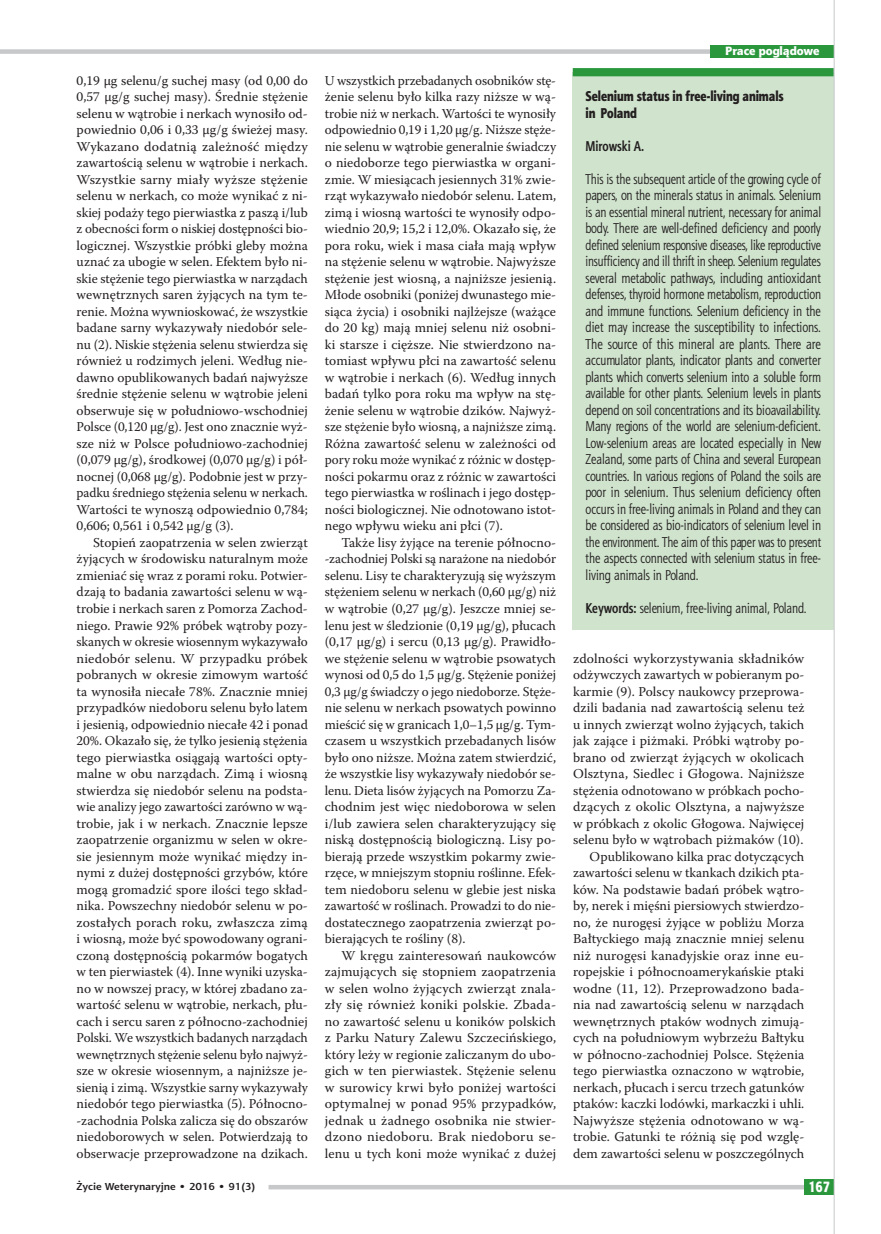
<style>
.page{position:relative;width:881px;height:1234px;background:#fff}
.page>*{position:absolute;margin:0;border:0;box-sizing:border-box;transform-origin:0 0}
.t1{font:15px "Aerton Cnd EFN Black";color:#fff}
.t2{font:14.25px/16.5px "Aerton Cnd EFN";color:#231f20;text-align:justify}
.t3{font:14.25px/16.5px "Aerton Cnd EFN Black";color:#231f20}
.t4{font:700 14.25px "Aerton Cnd EFN";color:#231f20}
.t5{font:13.5px/16.5px "Warnock Pro";letter-spacing:.005em;color:#231f20;text-align:justify}
.t6{font:12px "Aerton EFN Black";color:#fff}
.t7{font:700 10.2px "Aerton EFN";color:#231f20;scale:1.11 1}
.s1{font-weight:700}
</style>
<div class="page">
<div style="left:572px;top:72px;width:261px;height:557px;background:#d0e3cd"></div>
<div style="left:572px;top:68px;width:261px;height:8px;background:#2a973d"></div>
<div style="left:0;top:49px;width:833px;height:5px;background:#c7c8ca"></div>
<div style="left:710px;top:45px;width:123px;height:13px;background:#2a973d"></div>
<div style="left:268px;top:1184px;width:565px;height:5px;background:#c7c8ca"></div>
<div style="left:804px;top:1178px;width:29px;height:15px;background:#2a973d"></div>
<hr style="left:833px;top:0;width:1px;height:1233px;background:#c7c8ca">
<p class="t5" style="left:77px;top:72px;width:233px">0,19 μg selenu/g suchej masy (od 0,00 do 0,57 μg/g suchej masy). Średnie stężenie selenu w wątrobie i nerkach wynosiło od&shy;powiednio 0,06 i 0,33 μg/g świeżej masy.<br>Wykazano dodatnią zależność między zawartością selenu w wątrobie i nerkach.<br>Wszystkie sarny miały wyższe stężenie selenu w nerkach, co może wynikać z ni&shy;skiej podaży tego pierwiastka z paszą i/lub z obecności form o niskiej dostępności bio&shy;logicznej. Wszystkie próbki gleby można uznać za ubogie w selen. Efektem było ni&shy;skie stężenie tego pierwiastka w narządach wewnętrznych saren żyjących na tym te&shy;renie. Można wywnioskować, że wszystkie badane sarny wykazywały niedobór sele&shy;nu (2). Niskie stężenia selenu stwierdza się również u rodzimych jeleni. Według nie&shy;dawno opublikowanych badań najwyższe średnie stężenie selenu w wątrobie jeleni obserwuje się w południowo-wschodniej Polsce (0,120 μg/g). Jest ono znacznie wyż&shy;sze niż w Polsce południowo-zachodniej (0,079 μg/g), środkowej (0,070 μg/g) i pół&shy;nocnej (0,068 μg/g). Podobnie jest w przy&shy;padku średniego stężenia selenu w nerkach.<br>Wartości te wynoszą odpowiednio 0,784; 0,606; 0,561 i 0,542 μg/g (3).</p>
<p class="t5" style="left:77px;top:534px;width:233px;text-indent:16px">Stopień zaopatrzenia w selen zwierząt żyjących w środowisku naturalnym może zmieniać się wraz z porami roku. Potwier&shy;dzają to badania zawartości selenu w wą&shy;trobie i nerkach saren z Pomorza Zachod&shy;niego. Prawie 92% próbek wątroby pozy&shy;skanych w okresie wiosennym wykazywało niedobór selenu. W przypadku próbek pobranych w okresie zimowym wartość ta wynosiła niecałe 78%. Znacznie mniej przypadków niedoboru selenu było latem i jesienią, odpowiednio niecałe 42 i ponad 20%. Okazało się, że tylko jesienią stężenia tego pierwiastka osiągają wartości opty&shy;malne w obu narządach. Zimą i wiosną stwierdza się niedobór selenu na podsta&shy;wie analizy jego zawartości zarówno w wą&shy;trobie, jak i w nerkach. Znacznie lepsze zaopatrzenie organizmu w selen w okre&shy;sie jesiennym może wynikać między in&shy;nymi z dużej dostępności grzybów, które mogą gromadzić spore ilości tego skład&shy;nika. Powszechny niedobór selenu w po&shy;zostałych porach roku, zwłaszcza zimą i wiosną, może być spowodowany ograni&shy;czoną dostępnością pokarmów bogatych w ten pierwiastek (4). Inne wyniki uzyska&shy;no w nowszej pracy, w której zbadano za&shy;wartość selenu w wątrobie, nerkach, płu&shy;cach i sercu saren z północno-zachodniej Polski. We wszystkich badanych narządach wewnętrznych stężenie selenu było najwyż&shy;sze w okresie wiosennym, a najniższe je&shy;sienią i zimą. Wszystkie sarny wykazywały niedobór tego pierwiastka (5). Północno--zachodnia Polska zalicza się do obszarów niedoborowych w selen. Potwierdzają to obserwacje przeprowadzone na dzikach.</p>
<p class="t5" style="left:325px;top:72px;width:233px">U wszystkich przebadanych osobników stę&shy;żenie selenu było kilka razy niższe w wą&shy;trobie niż w nerkach. Wartości te wynosiły odpowiednio 0,19 i 1,20 μg/g. Niższe stęże&shy;nie selenu w wątrobie generalnie świadczy o niedoborze tego pierwiastka w organi&shy;zmie. W miesiącach jesiennych 31% zwie&shy;rząt wykazywało niedobór selenu. Latem, zimą i wiosną wartości te wynosiły odpo&shy;wiednio 20,9; 15,2 i 12,0%. Okazało się, że pora roku, wiek i masa ciała mają wpływ na stężenie selenu w wątrobie. Najwyższe stężenie jest wiosną, a najniższe jesienią.<br>Młode osobniki (poniżej dwunastego mie&shy;siąca życia) i osobniki najlżejsze (ważące do 20 kg) mają mniej selenu niż osobni&shy;ki starsze i cięższe. Nie stwierdzono na&shy;tomiast wpływu płci na zawartość selenu w wątrobie i nerkach (6). Według innych badań tylko pora roku ma wpływ na stę&shy;żenie selenu w wątrobie dzików. Najwyż&shy;sze stężenie było wiosną, a najniższe zimą.<br>Różna zawartość selenu w zależności od pory roku może wynikać z różnic w dostęp&shy;ności pokarmu oraz z różnic w zawartości tego pierwiastka w roślinach i jego dostęp&shy;ności biologicznej. Nie odnotowano istot&shy;nego wpływu wieku ani płci (7).</p>
<p class="t5" style="left:325px;top:534px;width:233px;text-indent:16px">Także lisy żyjące na terenie północno--zachodniej Polski są narażone na niedobór selenu. Lisy te charakteryzują się wyższym stężeniem selenu w nerkach (0,60 μg/g) niż w wątrobie (0,27 μg/g). Jeszcze mniej se&shy;lenu jest w śledzionie (0,19 μg/g), płucach (0,17 μg/g) i sercu (0,13 μg/g). Prawidło&shy;we stężenie selenu w wątrobie psowatych wynosi od 0,5 do 1,5 μg/g. Stężenie poniżej 0,3 μg/g świadczy o jego niedoborze. Stęże&shy;nie selenu w nerkach psowatych powinno mieścić się w granicach 1,0–1,5 μg/g. Tym&shy;czasem u wszystkich przebadanych lisów było ono niższe. Można zatem stwierdzić, że wszystkie lisy wykazywały niedobór se&shy;lenu. Dieta lisów żyjących na Pomorzu Za&shy;chodnim jest więc niedoborowa w selen i/lub zawiera selen charakteryzujący się niską dostępnością biologiczną. Lisy po&shy;bierają przede wszystkim pokarmy zwie&shy;rzęce, w mniejszym stopniu roślinne. Efek&shy;tem niedoboru selenu w glebie jest niska zawartość w roślinach. Prowadzi to do nie&shy;dostatecznego zaopatrzenia zwierząt po&shy;bierających te rośliny (8).</p>
<p class="t5" style="left:325px;top:946px;width:233px;text-indent:16px">W kręgu zainteresowań naukowców zajmujących się stopniem zaopatrzenia w selen wolno żyjących zwierząt znala&shy;zły się również koniki polskie. Zbada&shy;no zawartość selenu u koników polskich z Parku Natury Zalewu Szczecińskiego, który leży w regionie zaliczanym do ubo&shy;gich w ten pierwiastek. Stężenie selenu w surowicy krwi było poniżej wartości optymalnej w ponad 95% przypadków, jednak u żadnego osobnika nie stwier&shy;dzono niedoboru. Brak niedoboru se&shy;lenu u tych koni może wynikać z dużej</p>
<p class="t6" style="left:725px;top:43px;width:96px">Prace poglądowe</p>
<p class="t3" style="left:585px;top:88px;width:200px">Selenium status in free-living animals in Poland</p>
<p class="t4" style="left:585px;top:137px;width:60px">Mirowski A.</p>
<p class="t2" style="left:585px;top:170px;width:237px">This is the subsequent article of the growing cycle of papers, on the minerals status in animals. Selenium is an essential mineral nutrient, necessary for animal body. There are well-defined deficiency and poorly defined selenium responsive diseases, like reproductive insufficiency and ill thrift in sheep. Selenium regulates several metabolic pathways, including antioxidant defenses, thyroid hormone metabolism, reproduction and immune functions. Selenium deficiency in the diet may increase the susceptibility to infections.<br>The source of this mineral are plants. There are accumulator plants, indicator plants and converter plants which converts selenium into a soluble form available for other plants. Selenium levels in plants depend on soil concentrations and its bioavailability.<br>Many regions of the world are selenium-deficient.<br>Low-selenium areas are located especially in New Zealand, some parts of China and several European countries. In various regions of Poland the soils are poor in selenium. Thus selenium deficiency often occurs in free-living animals in Poland and they can be considered as bio-indicators of selenium level in the environment. The aim of this paper was to present the aspects connected with selenium status in free&shy;living animals in Poland.</p>
<p class="t2" style="left:585px;top:599px;width:222px"><span class="s1">Keywords:</span> selenium, free-living animal, Poland.</p>
<p class="t5" style="left:573px;top:649px;width:233px;text-align:right">zdolności wykorzystywania składników odżywczych zawartych w pobieranym po&shy;karmie (9). Polscy naukowcy przeprowa&shy;dzili badania nad zawartością selenu też u innych zwierząt wolno żyjących, takich jak zające i piżmaki. Próbki wątroby po&shy;brano od zwierząt żyjących w okolicach Olsztyna, Siedlec i Głogowa. Najniższe stężenia odnotowano w próbkach pocho&shy;dzących z okolic Olsztyna, a najwyższe w próbkach z okolic Głogowa. Najwięcej selenu było w wątrobach piżmaków (10).<br>Opublikowano kilka prac dotyczących zawartości selenu w tkankach dzikich pta&shy;ków. Na podstawie badań próbek wątro&shy;by, nerek i mięśni piersiowych stwierdzo&shy;no, że nurogęsi żyjące w pobliżu Morza Bałtyckiego mają znacznie mniej selenu niż nurogęsi kanadyjskie oraz inne eu&shy;ropejskie i północnoamerykańskie ptaki wodne (11, 12). Przeprowadzono bada&shy;nia nad zawartością selenu w narządach wewnętrznych ptaków wodnych zimują&shy;cych na południowym wybrzeżu Bałtyku w północno-zachodniej Polsce. Stężenia tego pierwiastka oznaczono w wątrobie, nerkach, płucach i sercu trzech gatunków ptaków: kaczki lodówki, markaczki i uhli.<br>Najwyższe stężenia odnotowano w wą&shy;trobie. Gatunki te różnią się pod wzglę&shy;dem zawartości selenu w poszczególnych</p>
<p class="t7" style="left:77px;top:1180px;width:162px">Życie Weterynaryjne • 2016 • 91(3)</p>
<p class="t1" style="left:808px;top:1177px;width:23px">167</p>
</div>
